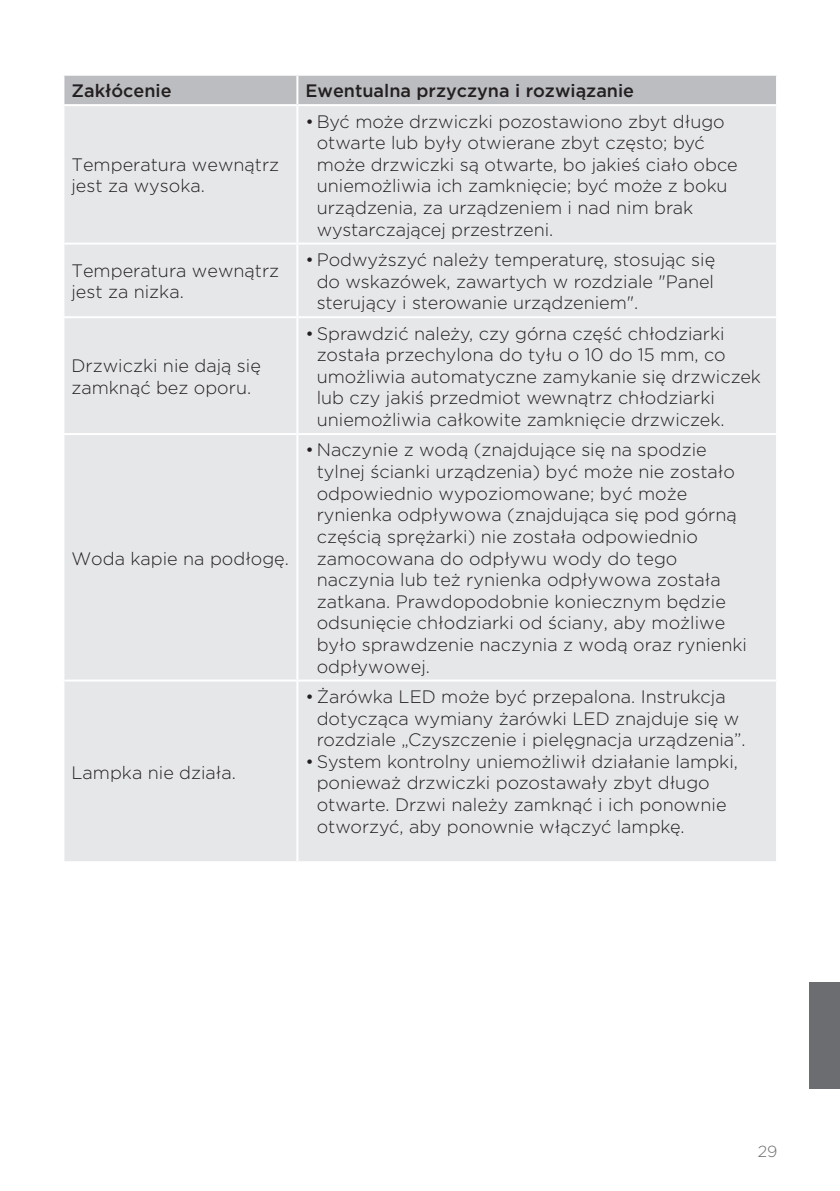
<style>
.page{position:relative;width:840px;height:1191px;background:#fff}
.page>*{position:absolute;margin:0;border:0;box-sizing:border-box;transform-origin:0 0}
.tabele_tekst{font:300 18px/21.6px "Gotham";color:#231f20}
.tabele_tekst-2{font:500 18px "Gotham";color:#231f20}
.tabela_tekst{font:500 18px "Gotham";color:#231f20}
.t1{font:300 16px "Gotham";color:#6c6d70}
</style>
<div class="page">
<div style="left:64px;top:76px;width:711px;height:28px;background:#bcbdc0"></div>
<div style="left:64px;top:106px;width:711px;height:755px;background:#e6e7e9"></div>
<hr style="left:296px;top:76px;width:2px;height:28px;background:#fff">
<hr style="left:296px;top:106px;width:2px;height:137px;background:#fff">
<hr style="left:296px;top:245px;width:2px;height:71px;background:#fff">
<hr style="left:62px;top:316px;width:235px;height:2px;background:#fff">
<hr style="left:297px;top:316px;width:480px;height:2px;background:#fff">
<hr style="left:296px;top:318px;width:2px;height:115px;background:#fff">
<hr style="left:62px;top:433px;width:235px;height:2px;background:#fff">
<hr style="left:297px;top:433px;width:480px;height:2px;background:#fff">
<hr style="left:296px;top:435px;width:2px;height:244px;background:#fff">
<hr style="left:296px;top:681px;width:2px;height:180px;background:#fff">
<hr style="left:64px;top:243px;width:233px;height:2px;background:#fff">
<hr style="left:297px;top:243px;width:478px;height:2px;background:#fff">
<hr style="left:64px;top:679px;width:233px;height:2px;background:#fff">
<hr style="left:297px;top:679px;width:478px;height:2px;background:#fff">
<div style="left:808px;top:982px;width:31px;height:106px;background:#6c6d70"></div>
<p class="tabela_tekst" style="left:71px;top:79px;width:102px">Zakłócenie</p>
<p class="tabele_tekst-2" style="left:305px;top:79px;width:330px">Ewentualna przyczyna i rozwiązanie</p>
<p class="tabele_tekst" style="left:71px;top:153px;width:209px">Temperatura wewnątrz jest za wysoka.</p>
<p class="tabele_tekst" style="left:316px;top:110px;width:422px;text-indent:-11px">• Być może drzwiczki pozostawiono zbyt długo otwarte lub były otwierane zbyt często; być może drzwiczki są otwarte, bo jakieś ciało obce uniemożliwia ich zamknięcie; być może z boku urządzenia, za urządzeniem i nad nim brak wystarczającej przestrzeni.</p>
<p class="tabele_tekst" style="left:71px;top:259px;width:209px">Temperatura wewnątrz jest za nizka.</p>
<p class="tabele_tekst" style="left:316px;top:248px;width:400px;text-align:justify;text-indent:-11px">• Podwyższyć należy temperaturę, stosując się do wskazówek, zawartych w rozdziale "Panel sterujący i sterowanie urządzeniem".</p>
<p class="tabele_tekst" style="left:71px;top:354px;width:191px">Drzwiczki nie dają się zamknąć bez oporu.</p>
<p class="tabele_tekst" style="left:71px;top:547px;width:219px">Woda kapie na podłogę.</p>
<p class="tabele_tekst" style="left:71px;top:761px;width:166px">Lampka nie działa.</p>
<p class="tabele_tekst" style="left:316px;top:322px;width:445px;text-indent:-11px">• Sprawdzić należy, czy górna część chłodziarki została przechylona do tyłu o 10 do 15 mm, co umożliwia automatyczne zamykanie się drzwiczek lub czy jakiś przedmiot wewnątrz chłodziarki uniemożliwia całkowite zamknięcie drzwiczek.</p>
<p class="tabele_tekst" style="left:316px;top:439px;width:431px;text-indent:-11px">• Naczynie z wodą (znajdujące się na spodzie tylnej ścianki urządzenia) być może nie zostało odpowiednio wypoziomowane; być może rynienka odpływowa (znajdująca się pod górną częścią sprężarki) nie została odpowiednio zamocowana do odpływu wody do tego naczynia lub też rynienka odpływowa została zatkana. Prawdopodobnie koniecznym będzie odsunięcie chłodziarki od ściany, aby możliwe było sprawdzenie naczynia z wodą oraz rynienki odpływowej.</p>
<p class="tabele_tekst" style="left:316px;top:685px;width:430px;text-indent:-11px">• Żarówka LED może być przepalona. Instrukcja dotycząca wymiany żarówki LED znajduje się w rozdziale „Czyszczenie i pielęgnacja urządzenia”.</p>
<p class="tabele_tekst" style="left:316px;top:750px;width:422px;text-indent:-11px">• System kontrolny uniemożliwił działanie lampki, ponieważ drzwiczki pozostawały zbyt długo otwarte. Drzwi należy zamknąć i ich ponownie otworzyć, aby ponownie włączyć lampkę.</p>
<p class="t1" style="left:757px;top:1140px;width:21px">29</p>
</div>
